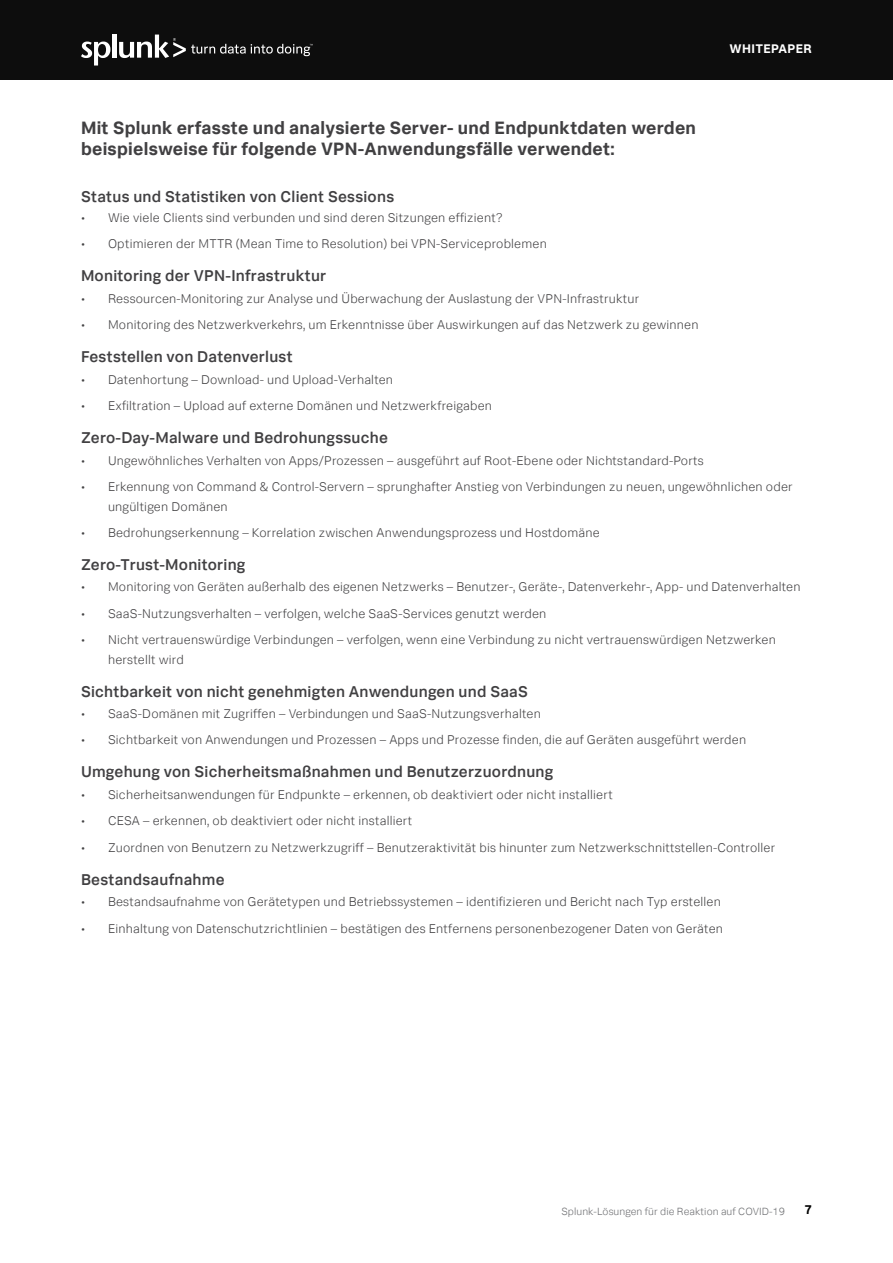
<style>
.page{position:relative;width:893px;height:1263px;background:#fff}
.page>*{position:absolute;margin:0;border:0;box-sizing:border-box;transform-origin:0 0}
.t1{font:700 18px/21px "Splunk Data Sans";letter-spacing:.015em;color:#414042}
.t2{font:500 15.75px "Splunk Data Sans";letter-spacing:.015em;color:#414042}
.t3{font:300 12.75px/19.5px "Splunk Data Sans";letter-spacing:.015em;color:#414042}
.t4{font:700 12.75px "Splunk Data Sans";color:#000}
.t5{font:700 12.6px "Splunk Data Sans";letter-spacing:.03em;color:#fff}
.t6{font:300 10.5px "Splunk Data Sans";letter-spacing:.005em;color:#6d6e71}
</style>
<div class="page">
<div style="left:0;top:0;width:893px;height:80px;background:#0d0d0d"></div>
<svg style="left:81px;top:42px;width:29px;height:24px"></svg>
<hr style="left:112px;top:35px;width:4px;height:23px;background:#fff">
<svg style="left:119px;top:35px;width:194px;height:23px"></svg>
<p class="t5" style="left:729px;top:41px;width:84px">WHITEPAPER</p>
<h1 class="t1" style="left:81px;top:117px;width:616px">Mit Splunk erfasste und analysierte Server- und Endpunktdaten werden beispielsweise für folgende VPN-Anwendungsfälle verwendet:</h1>
<p class="t2" style="left:81px;top:187px;width:315px">Status und Statistiken von Client Sessions</p>
<p class="t3" style="left:81px;top:208px;width:423px">• Wie viele Clients sind verbunden und sind deren Sitzungen effizient?</p>
<p class="t3" style="left:81px;top:234px;width:467px">• Optimieren der MTTR (Mean Time to Resolution) bei VPN-Serviceproblemen</p>
<p class="t2" style="left:81px;top:266px;width:247px">Monitoring der VPN-Infrastruktur</p>
<p class="t3" style="left:81px;top:289px;width:560px">• Ressourcen-Monitoring zur Analyse und Überwachung der Auslastung der VPN-Infrastruktur</p>
<p class="t3" style="left:81px;top:315px;width:619px">• Monitoring des Netzwerkverkehrs, um Erkenntnisse über Auswirkungen auf das Netzwerk zu gewinnen</p>
<p class="t2" style="left:81px;top:347px;width:213px">Feststellen von Datenverlust</p>
<p class="t3" style="left:81px;top:370px;width:314px">• Datenhortung – Download- und Upload-Verhalten</p>
<p class="t3" style="left:81px;top:396px;width:413px">• Exfiltration – Upload auf externe Domänen und Netzwerkfreigaben</p>
<p class="t2" style="left:81px;top:428px;width:308px">Zero-Day-Malware und Bedrohungssuche</p>
<p class="t3" style="left:81px;top:450px;width:624px">• Ungewöhnliches Verhalten von Apps/Prozessen – ausgeführt auf Root-Ebene oder Nichtstandard-Ports</p>
<p class="t3" style="left:108px;top:477px;width:686px;text-indent:-27px">• Erkennung von Command &amp; Control-Servern – sprunghafter Anstieg von Verbindungen zu neuen, ungewöhnlichen oder ungültigen Domänen</p>
<p class="t3" style="left:81px;top:522px;width:520px">• Bedrohungserkennung – Korrelation zwischen Anwendungsprozess und Hostdomäne</p>
<p class="t2" style="left:81px;top:555px;width:166px">Zero-Trust-Monitoring</p>
<p class="t3" style="left:81px;top:577px;width:721px">• Monitoring von Geräten außerhalb des eigenen Netzwerks – Benutzer-, Geräte-, Datenverkehr-, App- und Datenverhalten</p>
<p class="t3" style="left:81px;top:603px;width:467px">• SaaS-Nutzungsverhalten – verfolgen, welche SaaS-Services genutzt werden</p>
<p class="t3" style="left:108px;top:630px;width:669px;text-indent:-27px">• Nicht vertrauenswürdige Verbindungen – verfolgen, wenn eine Verbindung zu nicht vertrauenswürdigen Netzwerken herstellt wird</p>
<p class="t2" style="left:81px;top:681px;width:448px">Sichtbarkeit von nicht genehmigten Anwendungen und SaaS</p>
<p class="t3" style="left:81px;top:704px;width:461px">• SaaS-Domänen mit Zugriffen – Verbindungen und SaaS-Nutzungsverhalten</p>
<p class="t3" style="left:81px;top:730px;width:667px">• Sichtbarkeit von Anwendungen und Prozessen – Apps und Prozesse finden, die auf Geräten ausgeführt werden</p>
<p class="t2" style="left:81px;top:762px;width:474px">Umgehung von Sicherheitsmaßnahmen und Benutzerzuordnung</p>
<p class="t3" style="left:81px;top:785px;width:533px">• Sicherheitsanwendungen für Endpunkte – erkennen, ob deaktiviert oder nicht installiert</p>
<p class="t3" style="left:81px;top:811px;width:333px">• CESA – erkennen, ob deaktiviert oder nicht installiert</p>
<p class="t3" style="left:81px;top:837px;width:696px">• Zuordnen von Benutzern zu Netzwerkzugriff – Benutzeraktivität bis hinunter zum Netzwerkschnittstellen-Controller</p>
<p class="t2" style="left:81px;top:869px;width:145px">Bestandsaufnahme</p>
<p class="t3" style="left:81px;top:892px;width:641px">• Bestandsaufnahme von Gerätetypen und Betriebssystemen – identifizieren und Bericht nach Typ erstellen</p>
<p class="t3" style="left:81px;top:918px;width:643px">• Einhaltung von Datenschutzrichtlinien – bestätigen des Entfernens personenbezogener Daten von Geräten</p>
<p class="t6" style="left:561px;top:1205px;width:225px">Splunk-Lösungen für die Reaktion auf COVID-19</p>
<p class="t4" style="left:804px;top:1202px;width:9px">7</p>
</div>
